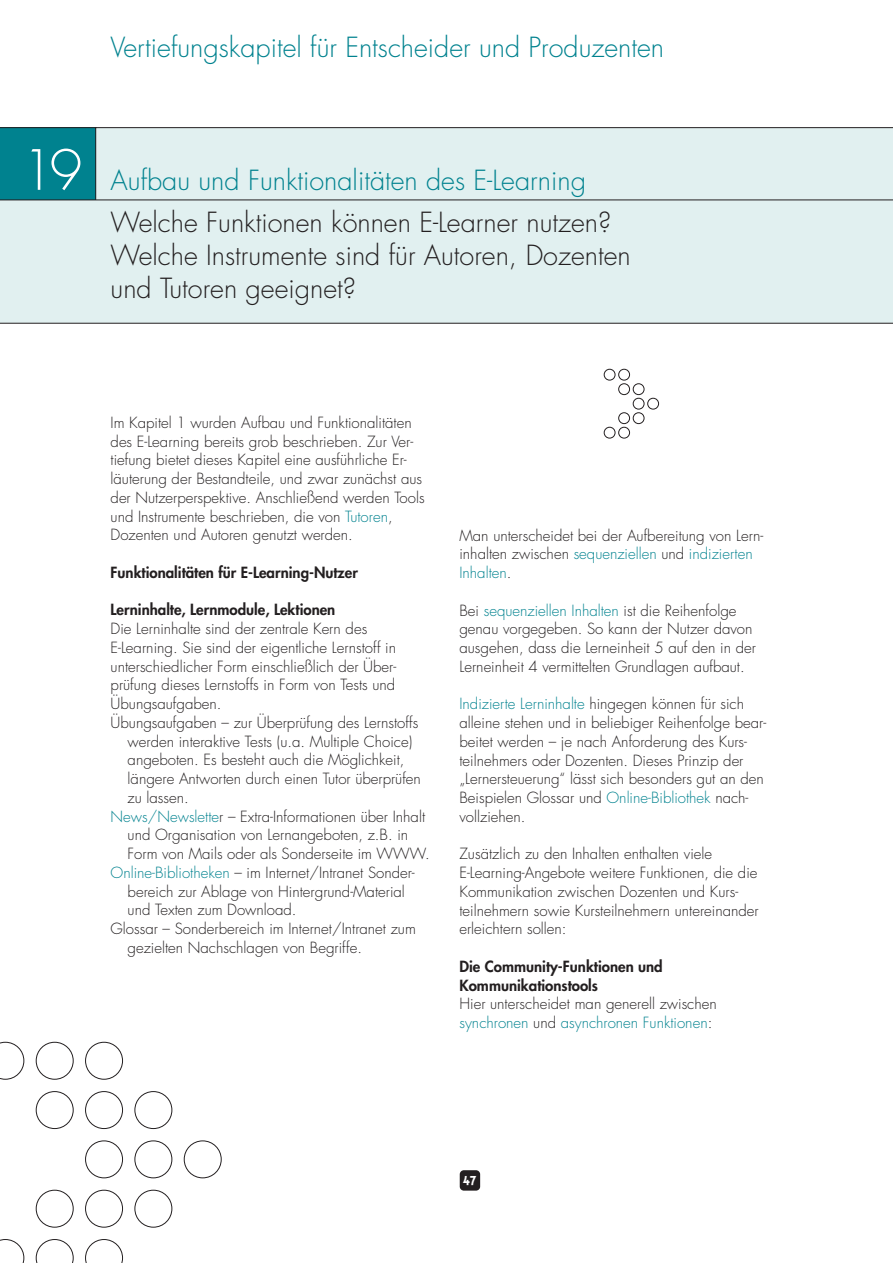
<style>
.page{position:relative;width:893px;height:1263px;background:#fff}
.page>*{position:absolute;margin:0;border:0;box-sizing:border-box;transform-origin:0 0}
.t1{font:300 54px "Futura";color:#fff}
.t2{font:300 27px/33px "Futura";color:#231f20}
.t3{font:300 27px "Futura";color:#00828f}
.t4{font:700 15.3px "Triplex Serif";color:#fff}
.t5{font:300 15px/18.8px "Futura";color:#231f20}
.t6{font:800 15px/18.8px "Futura";color:#231f20}
.s1{color:#00828f}
</style>
<div class="page">
<div style="left:0;top:128px;width:892px;height:195px;background:#e1f0f0"></div>
<div style="left:0;top:128px;width:96px;height:72px;background:#00828f"></div>
<hr style="left:0;top:200px;width:892px;height:1px;background:#231f20">
<hr style="left:95px;top:128px;width:1px;height:72px;background:#231f20">
<hr style="left:0;top:127px;width:892px;height:1px;background:#231f20">
<hr style="left:0;top:323px;width:892px;height:1px;background:#231f20">
<svg style="left:0;top:1042px;width:222px;height:221px"></svg>
<div style="left:604px;top:369px;width:11px;height:11px;background:#fff;border:1px solid #231f20;border-radius:50%"></div>
<div style="left:618px;top:384px;width:11px;height:11px;background:#fff;border:1px solid #231f20;border-radius:50%"></div>
<div style="left:633px;top:398px;width:11px;height:11px;background:#fff;border:1px solid #231f20;border-radius:50%"></div>
<div style="left:618px;top:413px;width:11px;height:11px;background:#fff;border:1px solid #231f20;border-radius:50%"></div>
<div style="left:604px;top:427px;width:11px;height:11px;border:1px solid #231f20;border-radius:50%"></div>
<div style="left:618px;top:369px;width:11px;height:11px;background:#fff;border:1px solid #231f20;border-radius:50%"></div>
<div style="left:633px;top:384px;width:11px;height:11px;background:#fff;border:1px solid #231f20;border-radius:50%"></div>
<div style="left:647px;top:398px;width:11px;height:11px;background:#fff;border:1px solid #231f20;border-radius:50%"></div>
<div style="left:633px;top:413px;width:11px;height:11px;background:#fff;border:1px solid #231f20;border-radius:50%"></div>
<div style="left:618px;top:427px;width:11px;height:11px;border:1px solid #231f20;border-radius:50%"></div>
<div style="left:459px;top:1170px;width:21px;height:21px;background:#231f20;border-radius:4px"></div>
<h2 class="t3" style="left:111px;top:35px;width:555px">Vertiefungskapitel für Entscheider und Produzenten</h2>
<h1 class="t1" style="left:21px;top:145px;width:63px">19</h1>
<h2 class="t3" style="left:111px;top:167px;width:477px">Aufbau und Funktionalitäten des E-Learning</h2>
<h2 class="t2" style="left:111px;top:208px;width:521px">Welche Funktionen können E-Learner nutzen?<br>Welche Instrumente sind für Autoren, Dozenten und Tutoren geeignet?</h2>
<p class="t5" style="left:111px;top:414px;width:315px">Im Kapitel 1 wurden Aufbau und Funktionalitäten des E-Learning bereits grob beschrieben. Zur Ver&shy;tiefung bietet dieses Kapitel eine ausführliche Er&shy;läuterung der Bestandteile, und zwar zunächst aus der Nutzerperspektive. Anschließend werden Tools und Instrumente beschrieben, die von <span class="s1">Tutoren</span>, Dozenten und Autoren genutzt werden.</p>
<p class="t6" style="left:111px;top:564px;width:249px">Funktionalitäten für E-Learning-Nutzer</p>
<p class="t6" style="left:111px;top:602px;width:226px">Lerninhalte, Lernmodule, Lektionen</p>
<p class="t5" style="left:111px;top:620px;width:258px">Die Lerninhalte sind der zentrale Kern des</p>
<p class="t5" style="left:111px;top:639px;width:287px">E-Learning. Sie sind der eigentliche Lernstoff in</p>
<p class="t5" style="left:111px;top:658px;width:287px">unterschiedlicher Form einschließlich der Über-</p>
<p class="t5" style="left:111px;top:677px;width:286px">prüfung dieses Lernstoffs in Form von Tests und</p>
<p class="t5" style="left:111px;top:695px;width:112px">Übungsaufgaben.</p>
<p class="t5" style="left:111px;top:714px;width:309px">Übungsaufgaben – zur Überprüfung des Lernstoffs</p>
<p class="t5" style="left:128px;top:733px;width:286px">werden interaktive Tests (u.a. Multiple Choice)</p>
<p class="t5" style="left:128px;top:752px;width:278px">angeboten. Es besteht auch die Möglichkeit,</p>
<p class="t5" style="left:128px;top:770px;width:295px">längere Antworten durch einen Tutor überprüfen</p>
<p class="t5" style="left:128px;top:789px;width:63px">zu lassen.</p>
<p class="t5" style="left:111px;top:808px;width:316px"><span class="s1">News/Newslette</span>r – Extra-Informationen über Inhalt</p>
<p class="t5" style="left:128px;top:827px;width:282px">und Organisation von Lernangeboten, z.B. in</p>
<p class="t5" style="left:128px;top:845px;width:303px">Form von Mails oder als Sonderseite im WWW.</p>
<p class="t5" style="left:111px;top:864px;width:306px"><span class="s1">Online-Bibliotheken</span> – im Internet/Intranet Sonder-</p>
<p class="t5" style="left:128px;top:883px;width:279px">bereich zur Ablage von Hintergrund-Material</p>
<p class="t5" style="left:128px;top:902px;width:170px">und Texten zum Download.</p>
<p class="t5" style="left:111px;top:920px;width:307px">Glossar – Sonderbereich im Internet/Intranet zum</p>
<p class="t5" style="left:128px;top:939px;width:236px">gezielten Nachschlagen von Begriffe.</p>
<p class="t5" style="left:459px;top:527px;width:305px">Man unterscheidet bei der Aufbereitung von Lern&shy;inhalten zwischen <span class="s1">sequenziellen</span> und <span class="s1">indizierten<br>Inhalten</span>.</p>
<p class="t5" style="left:459px;top:602px;width:298px">Bei <span class="s1">sequenziellen Inhalten</span> ist die Reihenfolge genau vorgegeben. So kann der Nutzer davon ausgehen, dass die Lerneinheit 5 auf den in der Lerneinheit 4 vermittelten Grundlagen aufbaut.</p>
<p class="t5" style="left:459px;top:696px;width:308px"><span class="s1">Indizierte Lerninhalte</span> hingegen können für sich alleine stehen und in beliebiger Reihenfolge bear&shy;beitet werden – je nach Anforderung des Kurs&shy;teilnehmers oder Dozenten. Dieses Prinzip der „Lernersteuerung“ lässt sich besonders gut an den Beispielen Glossar und <span class="s1">Online-Bibliothek</span> nach&shy;vollziehen.</p>
<p class="t5" style="left:459px;top:846px;width:301px">Zusätzlich zu den Inhalten enthalten viele E-Learning-Angebote weitere Funktionen, die die Kommunikation zwischen Dozenten und Kurs&shy;teilnehmern sowie Kursteilnehmern untereinander erleichtern sollen:</p>
<p class="t6" style="left:459px;top:958px;width:205px">Die Community-Funktionen und<br>Kommunikationstools</p>
<p class="t5" style="left:459px;top:996px;width:259px">Hier unterscheidet man generell zwischen <span class="s1">synchronen</span> und <span class="s1">asynchronen Funktionen</span>:</p>
<p class="t4" style="left:462px;top:1172px;width:16px">47</p>
</div>
